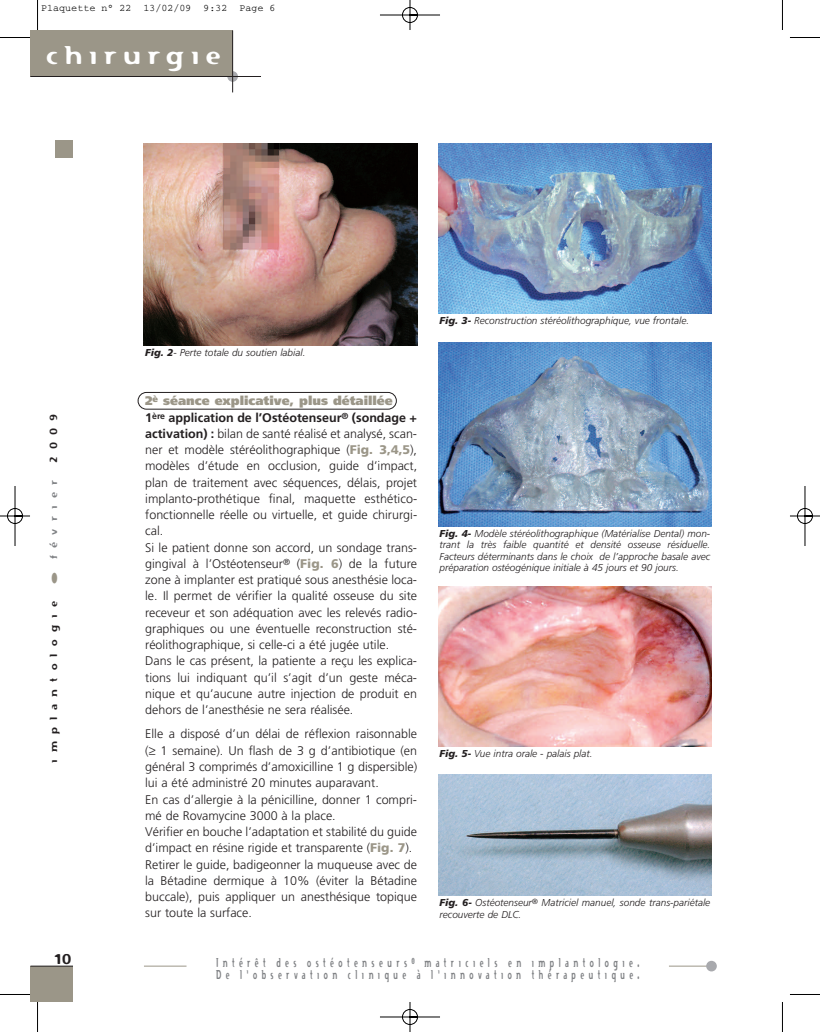
<style>
.page{position:relative;width:820px;height:1032px;background:#fff}
.page>*{position:absolute;margin:0;border:0;box-sizing:border-box;transform-origin:0 0}
.t1{font:25px "Flexure";letter-spacing:.25em;color:#fff}
.t2{font:13.75px "Flexure";color:#231f20}
.t3{font:300 12.5px/16.2px "Frutiger";color:#231f20}
.t4{font:12.5px/12.5px "Flexure";letter-spacing:.715em;color:#808285;scale:.5 1}
.t5{font:italic 300 10px/11.2px "Frutiger";color:#231f20;text-align:justify}
.t6{font:10px "Courier";color:#000}
.t7{font:10px "Flexure";letter-spacing:.715em;color:#231f20}
.t8{font:10px "Flexure";letter-spacing:.715em;color:#808285}
.s1{color:#9b9688}
.s2{font-weight:900}
.s3{font-weight:900;color:#9b9688}
.s4{font-weight:700}
</style>
<div class="page">
<img style="left:0;top:0;width:819px;height:1032px">
<p class="t6" style="left:41px;top:5px;width:236px">Plaquette n° 22 13/02/09 9:32 Page 6</p>
<h1 class="t1" style="left:46px;top:41px;width:176px">chirurgie</h1>
<p class="t7" style="left:48px;top:462px;width:50px;rotate:-90deg">2009</p>
<p class="t8" style="left:48px;top:584px;width:106px;rotate:-90deg"><span class="s1">●</span> février</p>
<p class="t7" style="left:48px;top:763px;width:163px;rotate:-90deg">implantologie</p>
<p class="t5" style="left:145px;top:348px;width:162px"><span class="s2">Fig. 2</span>- Perte totale du soutien labial.</p>
<p class="t3" style="left:145px;top:394px;width:273px"><span class="s3">2</span><sup>è</sup> <span class="s3">séance explicative, plus détaillée<br></span><span class="s4">1</span><sup>ère</sup> <span class="s4">application de l’Ostéotenseur</span><sup>®</sup> <span class="s4">(sondage + activation) :</span> bilan de santé réalisé et analysé, scan&shy;ner et modèle stéréolithographique (<span class="s3">Fig. 3,4,5</span>), modèles d’étude en occlusion, guide d’impact, plan de traitement avec séquences, délais, projet implanto-prothétique final, maquette esthético&shy;fonctionnelle réelle ou virtuelle, et guide chirurgi&shy;cal.<br>Si le patient donne son accord, un sondage trans&shy;gingival à l’Ostéotenseur<sup>®</sup> (<span class="s3">Fig. 6</span>) de la future zone à implanter est pratiqué sous anesthésie loca&shy;le. Il permet de vérifier la qualité osseuse du site receveur et son adéquation avec les relevés radio&shy;graphiques ou une éventuelle reconstruction sté&shy;réolithographique, si celle-ci a été jugée utile.<br>Dans le cas présent, la patiente a reçu les explica&shy;tions lui indiquant qu’il s’agit d’un geste méca&shy;nique et qu’aucune autre injection de produit en dehors de l’anesthésie ne sera réalisée.</p>
<p class="t3" style="left:145px;top:727px;width:273px">Elle a disposé d’un délai de réflexion raisonnable (≥ 1 semaine). Un flash de 3 g d’antibiotique (en général 3 comprimés d’amoxicilline 1 g dispersible) lui a été administré 20 minutes auparavant.<br>En cas d’allergie à la pénicilline, donner 1 compri&shy;mé de Rovamycine 3000 à la place.<br>Vérifier en bouche l’adaptation et stabilité du guide d’impact en résine rigide et transparente (<span class="s3">Fig. 7</span>).<br>Retirer le guide, badigeonner la muqueuse avec de la Bétadine dermique à 10% (éviter la Bétadine buccale), puis appliquer un anesthésique topique sur toute la surface.</p>
<p class="t5" style="left:439px;top:316px;width:251px"><span class="s2">Fig. 3-</span> Reconstruction stéréolithographique, vue frontale.</p>
<p class="t5" style="left:439px;top:529px;width:272px"><span class="s2">Fig. 4-</span> Modèle stéréolithographique (Matérialise Dental) mon&shy;trant la très faible quantité et densité osseuse résiduelle.<br>Facteurs déterminants dans le choix de l’approche basale avec préparation ostéogénique initiale à 45 jours et 90 jours.</p>
<p class="t5" style="left:439px;top:748px;width:154px"><span class="s2">Fig. 5-</span> Vue intra orale - palais plat.</p>
<p class="t5" style="left:439px;top:898px;width:272px"><span class="s2">Fig. 6-</span> Ostéotenseur<sup>®</sup> Matriciel manuel, sonde trans-pariétale recouverte de DLC.</p>
<p class="t2" style="left:54px;top:951px;width:19px">10</p>
<p class="t4" style="left:216px;top:956px;width:847px">Intérêt des ostéotenseurs <sup>®</sup> matriciels en implantologie.<br>De l’observation clinique à l’innovation thérapeutique.</p>
</div>
